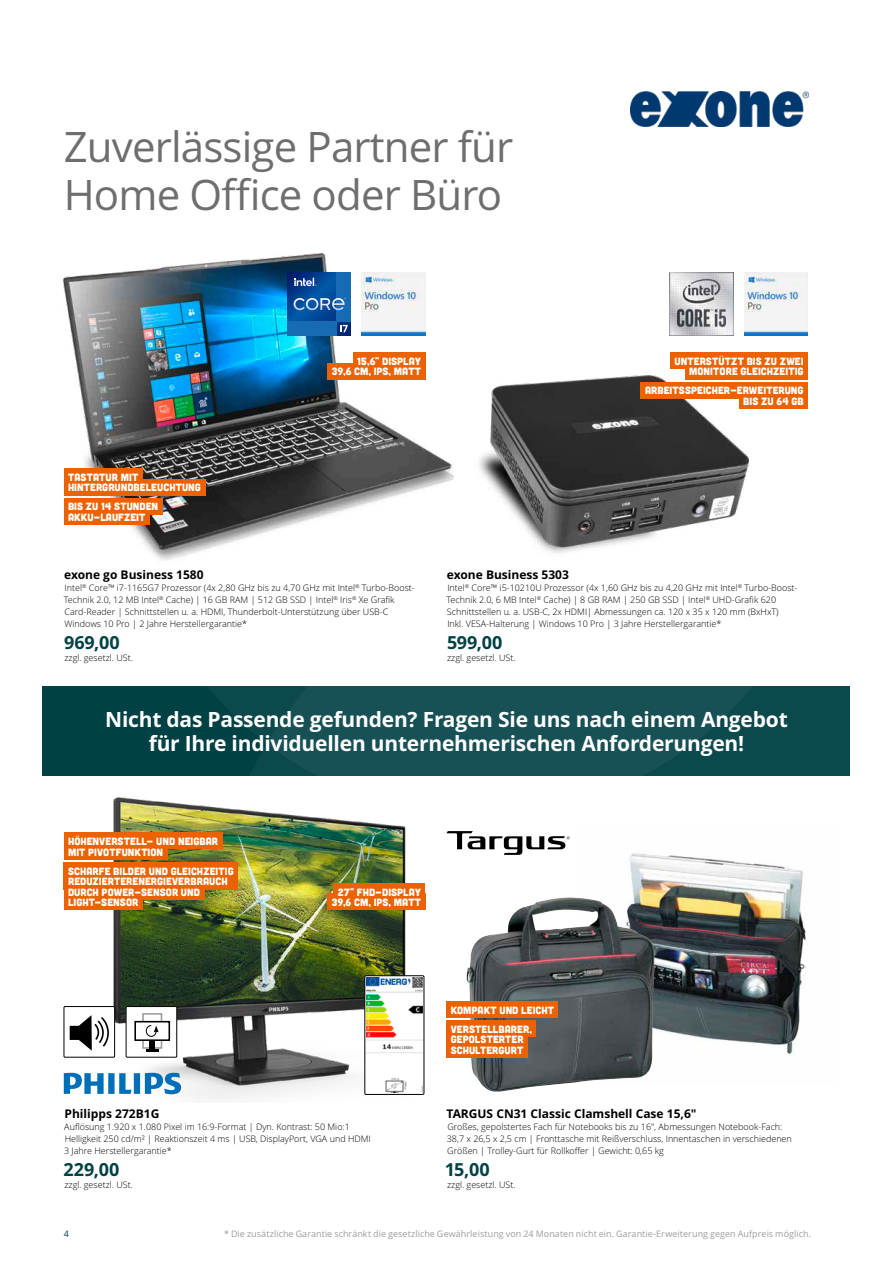
<style>
.page{position:relative;width:893px;height:1263px;background:#fff}
.page>*{position:absolute;margin:0;border:0;box-sizing:border-box;transform-origin:0 0}
.t1{font:42px/48px "Open Sans";letter-spacing:-.02em;color:#6e6e6e}
.t2{font:700 21px/24px "Open Sans";letter-spacing:-.01em;color:#fff;text-align:center}
.t3{font:700 18px "Open Sans";letter-spacing:.005em;color:#004145}
.t4{font:700 12px "Open Sans";color:#000}
.t5{font:10.5px/10.5px "Cubano";letter-spacing:.005em;color:#fff}
.t6{font:300 9px/12px "Open Sans";color:#000}
.t7{font:9px "Open Sans";letter-spacing:.005em;color:#9c9c9c}
.t8{font:9px "Open Sans";color:#004145}
</style>
<div class="page">
<img style="left:100px;top:797px;width:323px;height:303px">
<img style="left:479px;top:375px;width:270px;height:178px">
<img style="left:64px;top:253px;width:390px;height:308px">
<img style="left:362px;top:272px;width:63px;height:64px">
<svg style="left:287px;top:272px;width:64px;height:64px;background:#1b5fa6"></svg>
<img style="left:631px;top:92px;width:177px;height:35px">
<img style="left:744px;top:272px;width:64px;height:64px">
<img style="left:670px;top:272px;width:63px;height:64px">
<img style="left:367px;top:977px;width:55px;height:115px">
<div style="left:365px;top:975px;width:59px;height:119px;border:1px solid #000"></div>
<div style="left:64px;top:1006px;width:51px;height:51px;background:#fff"></div>
<svg style="left:70px;top:1015px;width:39px;height:36px"></svg>
<div style="left:64px;top:1006px;width:51px;height:51px;border:1px solid #000"></div>
<svg style="left:128px;top:1008px;width:47px;height:47px"></svg>
<div style="left:126px;top:1006px;width:51px;height:51px;border:1px solid #000"></div>
<div style="left:43px;top:687px;width:807px;height:89px;background:#004145"></div>
<svg style="left:209px;top:687px;width:641px;height:89px;fill:#175155"></svg>
<svg style="left:446px;top:831px;width:124px;height:24px"></svg>
<img style="left:629px;top:853px;width:177px;height:203px">
<img style="left:466px;top:898px;width:189px;height:194px">
<div style="left:446px;top:1001px;width:112px;height:17px;background:#eb6203"></div>
<div style="left:446px;top:1020px;width:90px;height:17px;background:#eb6203"></div>
<div style="left:446px;top:1030px;width:82px;height:17px;background:#eb6203"></div>
<div style="left:446px;top:1041px;width:82px;height:17px;background:#eb6203"></div>
<div style="left:64px;top:468px;width:78px;height:17px;background:#eb6203"></div>
<div style="left:64px;top:479px;width:141px;height:16px;background:#eb6203"></div>
<div style="left:64px;top:498px;width:99px;height:16px;background:#eb6203"></div>
<div style="left:64px;top:508px;width:86px;height:17px;background:#eb6203"></div>
<div style="left:670px;top:352px;width:138px;height:17px;background:#eb6203"></div>
<div style="left:685px;top:363px;width:123px;height:17px;background:#eb6203"></div>
<div style="left:641px;top:382px;width:167px;height:17px;background:#eb6203"></div>
<div style="left:739px;top:392px;width:69px;height:17px;background:#eb6203"></div>
<div style="left:353px;top:352px;width:72px;height:17px;background:#eb6203"></div>
<div style="left:327px;top:363px;width:98px;height:17px;background:#eb6203"></div>
<div style="left:64px;top:832px;width:158px;height:17px;background:#eb6203"></div>
<div style="left:64px;top:843px;width:103px;height:17px;background:#eb6203"></div>
<div style="left:64px;top:862px;width:174px;height:27px;background:#eb6203"></div>
<div style="left:64px;top:883px;width:140px;height:17px;background:#eb6203"></div>
<div style="left:64px;top:893px;width:79px;height:17px;background:#eb6203"></div>
<div style="left:334px;top:883px;width:91px;height:17px;background:#eb6203"></div>
<div style="left:327px;top:893px;width:98px;height:17px;background:#eb6203"></div>
<svg style="left:64px;top:1073px;width:117px;height:21px"></svg>
<h1 class="t1" style="left:64px;top:122px;width:451px">Zuverlässige Partner für<br>Home Office oder Büro</h1>
<p class="t5" style="left:68px;top:471px;width:134px">TASTATUR MIT<br>HINTERGRUNDBELEUCHTUNG</p>
<p class="t5" style="left:68px;top:501px;width:92px">BIS ZU 14 STUNDEN<br>AKKU-LAUFZEIT</p>
<p class="t5" style="left:331px;top:355px;width:91px;text-align:right">15,6" DISPLAY<br>39,6 CM, IPS, MATT</p>
<p class="t5" style="left:674px;top:355px;width:131px;text-align:right">UNTERSTÜTZT BIS ZU ZWEI<br>MONITORE GLEICHZEITIG</p>
<p class="t5" style="left:645px;top:385px;width:160px;text-align:right">ARBEITSSPEICHER-ERWEITERUNG<br>BIS ZU 64 GB</p>
<h3 class="t4" style="left:64px;top:566px;width:141px">exone go Business 1580</h3>
<p class="t6" style="left:64px;top:581px;width:352px">Intel<sup>®</sup> Core™ i7-1165G7 Prozessor (4x 2,80 GHz bis zu 4,70 GHz mit Intel<sup>®</sup> Turbo-Boost-Technik 2.0, 12 MB Intel<sup>®</sup> Cache) | 16 GB RAM | 512 GB SSD | Intel<sup>®</sup> Iris<sup>®</sup> Xe Grafik Card-Reader | Schnittstellen u. a. HDMI, Thunderbolt-Unterstützung über USB-C Windows 10 Pro | 2 Jahre Herstellergarantie*</p>
<h3 class="t3" style="left:64px;top:630px;width:57px">969,00</h3>
<p class="t6" style="left:64px;top:652px;width:70px">zzgl. gesetzl. USt.</p>
<h3 class="t4" style="left:447px;top:566px;width:124px">exone Business 5303</h3>
<p class="t6" style="left:447px;top:581px;width:352px">Intel<sup>®</sup> Core™ i5-10210U Prozessor (4x 1,60 GHz bis zu 4,20 GHz mit Intel<sup>®</sup> Turbo-Boost-Technik 2.0, 6 MB Intel<sup>®</sup> Cache) | 8 GB RAM | 250 GB SSD | Intel<sup>®</sup> UHD-Grafik 620<br>Schnittstellen u. a. USB-C, 2x HDMI| Abmessungen ca. 120 x 35 x 120 mm (BxHxT)<br>Inkl. VESA-Halterung | Windows 10 Pro | 3 Jahre Herstellergarantie*</p>
<h3 class="t3" style="left:447px;top:630px;width:57px">599,00</h3>
<p class="t6" style="left:447px;top:652px;width:70px">zzgl. gesetzl. USt.</p>
<h2 class="t2" style="left:105px;top:707px;width:684px">Nicht das Passende gefunden? Fragen Sie uns nach einem Angebot für Ihre individuellen unternehmerischen Anforderungen!</h2>
<p class="t5" style="left:68px;top:836px;width:151px">HÖHENVERSTELL- UND NEIGBAR<br>MIT PIVOTFUNKTION</p>
<p class="t5" style="left:68px;top:865px;width:167px">SCHARFE BILDER UND GLEICHZEITIG<br>REDUZIERTERENERGIEVERBRAUCH<br>DURCH POWER-SENSOR UND<br>LIGHT-SENSOR</p>
<p class="t5" style="left:331px;top:886px;width:91px;text-align:right">27" FHD-DISPLAY<br>39,6 CM, IPS, MATT</p>
<h3 class="t4" style="left:65px;top:1105px;width:96px">Philipps 272B1G</h3>
<p class="t6" style="left:64px;top:1120px;width:308px">Auflösung 1.920 x 1.080 Pixel im 16:9-Format | Dyn. Kontrast: 50 Mio:1<br>Helligkeit 250 cd/m² | Reaktionszeit 4 ms | USB, DisplayPort, VGA und HDMI<br>3 Jahre Herstellergarantie*</p>
<h3 class="t3" style="left:64px;top:1157px;width:57px">229,00</h3>
<p class="t6" style="left:64px;top:1179px;width:70px">zzgl. gesetzl. USt.</p>
<p class="t5" style="left:451px;top:1000px;width:105px;line-height:19px">KOMPAKT UND LEICHT<br>VERSTELLBARER,</p>
<p class="t5" style="left:451px;top:1034px;width:74px">GEPOLSTERTER<br>SCHULTERGURT</p>
<h3 class="t4" style="left:447px;top:1105px;width:251px">TARGUS CN31 Classic Clamshell Case 15,6″</h3>
<p class="t6" style="left:447px;top:1120px;width:347px">Großes, gepolstertes Fach für Notebooks bis zu 16", Abmessungen Notebook-Fach:<br>38,7 x 26,5 x 2,5 cm | Fronttasche mit Reißverschluss, Innentaschen in verschiedenen<br>Größen | Trolley-Gurt für Rollkoffer | Gewicht: 0,65 kg</p>
<h3 class="t3" style="left:445px;top:1157px;width:47px">15,00</h3>
<p class="t6" style="left:447px;top:1179px;width:70px">zzgl. gesetzl. USt.</p>
<p class="t8" style="left:64px;top:1227px;width:7px">4</p>
<p class="t7" style="left:224px;top:1227px;width:589px">* Die zusätzliche Garantie schränkt die gesetzliche Gewährleistung von 24 Monaten nicht ein. Garantie-Erweiterung gegen Aufpreis möglich.</p>
</div>
